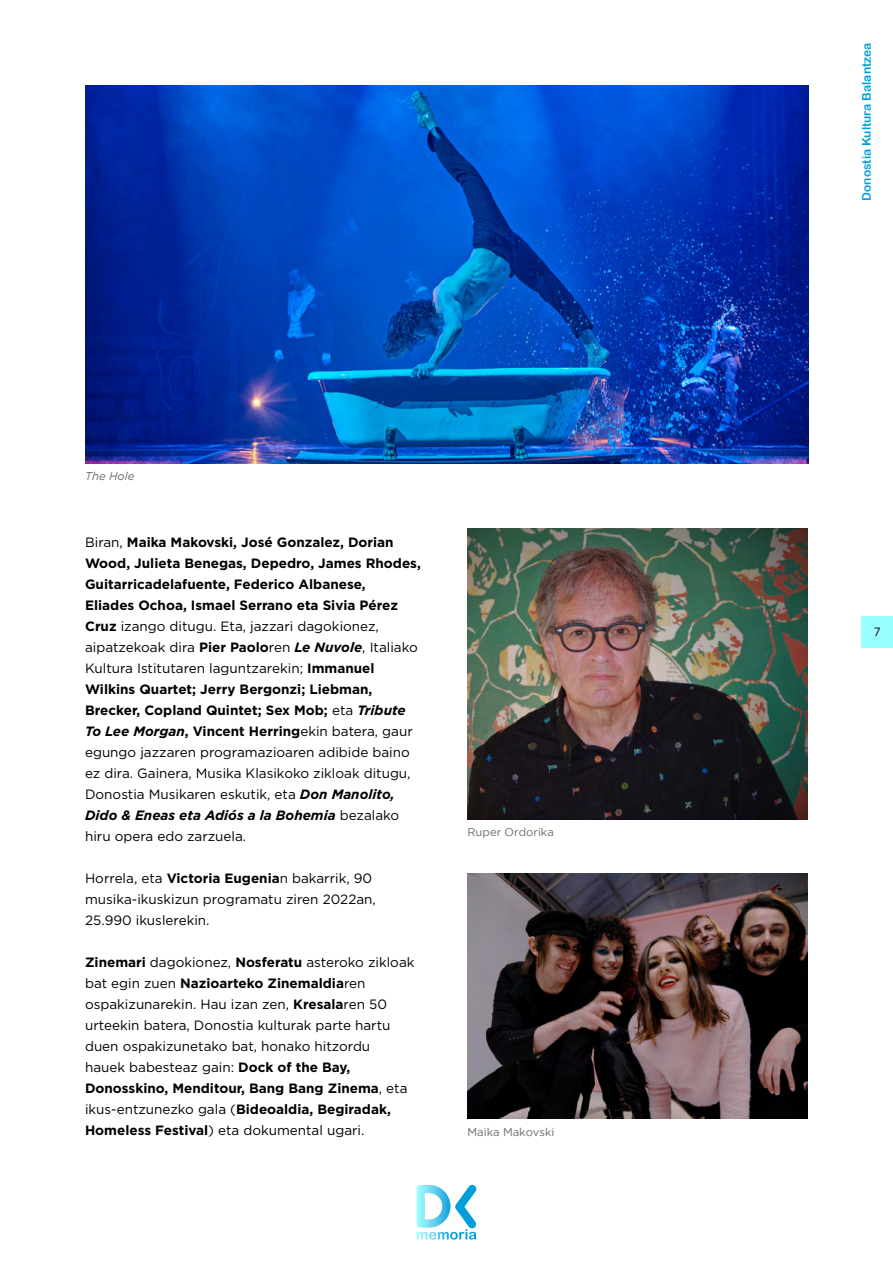
<style>
.page{position:relative;width:893px;height:1263px;background:#fff}
.page>*{position:absolute;margin:0;border:0;box-sizing:border-box;transform-origin:0 0}
.Cuerpo_de_texto{font:13.5px/21px "Gotham";color:#000}
.t1{font:12px "Arial Rounded MT Bold";color:#009fda}
.t2{font:12px "Gotham";color:#000;scale:.96 1}
.Pie_de_foto_nuevo{font:11.25px "Gotham";color:#6b6b6b}
.Pie_de_foto_nuevo-2{font:italic 11.25px "Gotham";color:#6b6b6b}
.s1{font-weight:700}
.s2{font-weight:700;font-style:italic}
</style>
<div class="page">
<div style="left:862px;top:616px;width:31px;height:31px;background:#9ff"></div>
<svg style="left:417px;top:1184px;width:60px;height:55px"></svg>
<img style="left:85px;top:85px;width:723px;height:378px">
<img style="left:468px;top:528px;width:340px;height:292px">
<img style="left:468px;top:874px;width:340px;height:245px">
<p class="Pie_de_foto_nuevo-2" style="left:85px;top:470px;width:51px">The Hole</p>
<p class="Cuerpo_de_texto" style="left:85px;top:531px;width:337px">Biran, <span class="s1">Maika Makovski, José Gonzalez, Dorian Wood, Julieta Benegas, Depedro, James Rhodes, Guitarricadelafuente, Federico Albanese,<br>Eliades Ochoa, Ismael Serrano eta Sivia Pérez Cruz</span> izango ditugu. Eta, jazzari dagokionez, aipatzekoak dira <span class="s1">Pier Paolo</span>ren <span class="s2">Le Nuvole</span>, Italiako Kultura Istitutaren laguntzarekin; <span class="s1">Immanuel Wilkins Quartet; Jerry Bergonzi; Liebman, Brecker, Copland Quintet; Sex Mob;</span> eta <span class="s2">Tribute To Lee Morgan</span><span class="s1">, Vincent Herring</span>ekin batera, gaur egungo jazzaren programazioaren adibide baino ez dira. Gainera, Musika Klasikoko zikloak ditugu, Donostia Musikaren eskutik, eta <span class="s2">Don Manolito, Dido &amp; Eneas eta Adiós a la Bohemia</span> bezalako hiru opera edo zarzuela.</p>
<p class="Cuerpo_de_texto" style="left:85px;top:868px;width:292px">Horrela, eta <span class="s1">Victoria Eugenia</span>n bakarrik, 90 musika-ikuskizun programatu ziren 2022an,<br>25.990 ikuslerekin.</p>
<p class="Cuerpo_de_texto" style="left:85px;top:952px;width:331px"><span class="s1">Zinemari</span> dagokionez, <span class="s1">Nosferatu</span> asteroko zikloak bat egin zuen <span class="s1">Nazioarteko Zinemaldia</span>ren ospakizunarekin. Hau izan zen, <span class="s1">Kresala</span>ren 50 urteekin batera, Donostia kulturak parte hartu duen ospakizunetako bat, honako hitzordu<br>hauek babesteaz gain: <span class="s1">Dock of the Bay, Donosskino, Menditour, Bang Bang Zinema</span>, eta ikus-entzunezko gala (<span class="s1">Bideoaldia, Begiradak, Homeless Festival</span>) eta dokumental ugari.</p>
<p class="Pie_de_foto_nuevo" style="left:467px;top:826px;width:88px">Ruper Ordorika</p>
<p class="Pie_de_foto_nuevo" style="left:467px;top:1125px;width:89px">Maika Makovski</p>
<p class="t1" style="left:860px;top:201px;width:160px;rotate:-90deg">Donostia Kultura Balantzea</p>
<p class="t2" style="left:874px;top:624px;width:9px">7</p>
</div>
